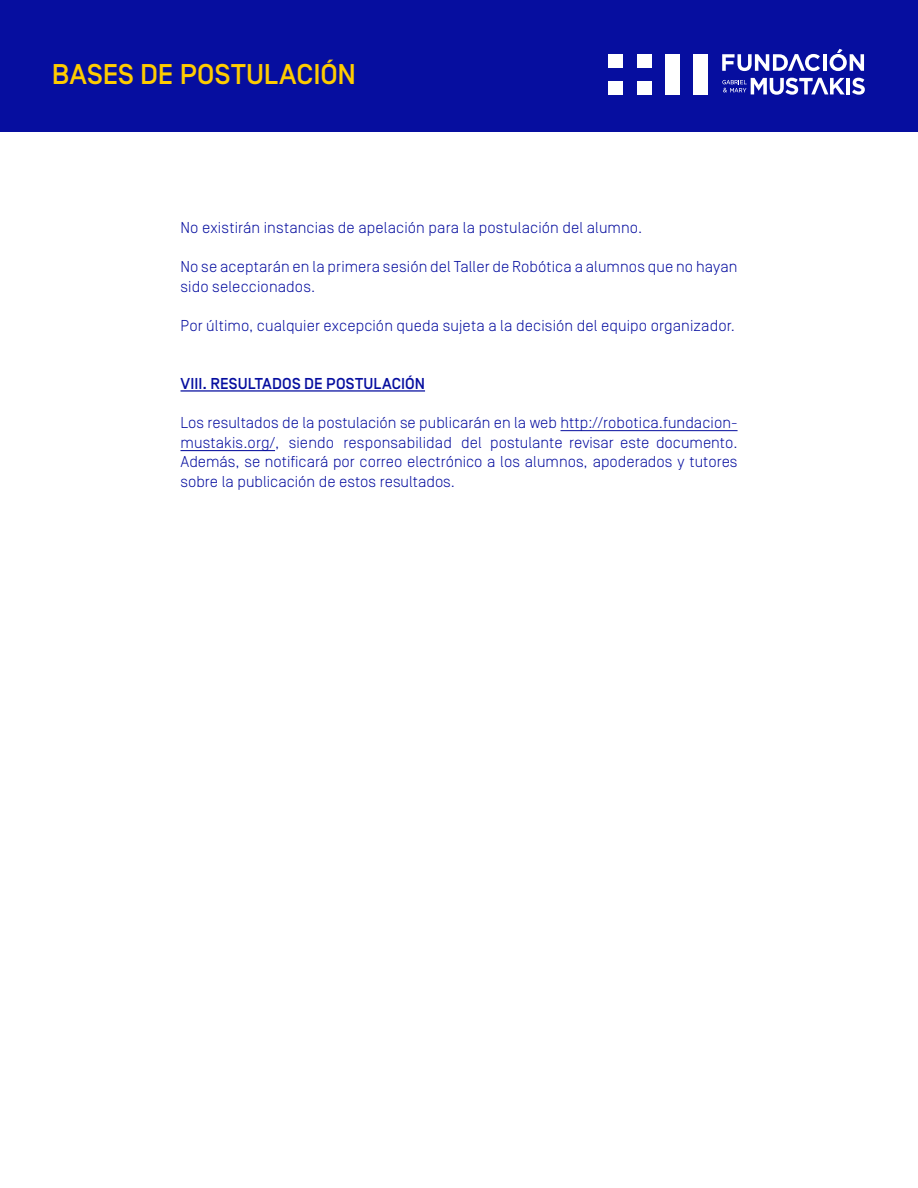
<style>
.page{position:relative;width:918px;height:1188px;background:#fff}
.page>*{position:absolute;margin:0;border:0;box-sizing:border-box;transform-origin:0 0}
.t1{font:500 28.5px "Simplon Norm";letter-spacing:-.005em;color:#fc0}
.t2{font:300 15.75px/19.5px "Simplon Norm";letter-spacing:.005em;color:#060e9f}
.t3{font:500 15.75px "Simplon Norm";letter-spacing:.005em;color:#060e9f}
</style>
<div class="page">
<hr style="left:181px;top:390px;width:244px;height:2px;background:#060e9f">
<hr style="left:181px;top:450px;width:94px;height:1px;background:#060e9f">
<hr style="left:561px;top:430px;width:177px;height:1px;background:#060e9f">
<div style="left:0;top:0;width:918px;height:131px;background:#060e9f"></div>
<div style="left:637px;top:81px;width:14px;height:14px;background:#fff"></div>
<div style="left:609px;top:81px;width:14px;height:14px;background:#fff"></div>
<div style="left:609px;top:54px;width:14px;height:14px;background:#fff"></div>
<div style="left:637px;top:54px;width:14px;height:14px;background:#fff"></div>
<div style="left:665px;top:54px;width:15px;height:41px;background:#fff"></div>
<div style="left:694px;top:54px;width:14px;height:41px;background:#fff"></div>
<hr style="left:823px;top:54px;width:4px;height:17px;background:#fff">
<svg style="left:830px;top:49px;width:34px;height:22px"></svg>
<svg style="left:722px;top:54px;width:98px;height:17px"></svg>
<hr style="left:847px;top:78px;width:3px;height:16px;background:#fff">
<svg style="left:852px;top:78px;width:13px;height:17px"></svg>
<svg style="left:722px;top:78px;width:123px;height:17px"></svg>
<h1 class="t1" style="left:52px;top:59px;width:306px">BASES DE POSTULACIÓN</h1>
<p class="t2" style="left:181px;top:218px;width:463px">No existirán instancias de apelación para la postulación del alumno.</p>
<p class="t2" style="left:181px;top:257px;width:559px">No se aceptarán en la primera sesión del Taller de Robótica a alumnos que no hayan sido seleccionados.</p>
<p class="t2" style="left:181px;top:316px;width:556px">Por último, cualquier excepción queda sujeta a la decisión del equipo organizador.</p>
<p class="t3" style="left:181px;top:376px;width:246px">VIII. RESULTADOS DE POSTULACIÓN</p>
<p class="t2" style="left:181px;top:413px;width:559px;text-align:justify">Los resultados de la postulación se publicarán en la web http://robotica.fundacion&shy;mustakis.org/, siendo responsabilidad del postulante revisar este documento.<br>Además, se notificará por correo electrónico a los alumnos, apoderados y tutores sobre la publicación de estos resultados.</p>
</div>
